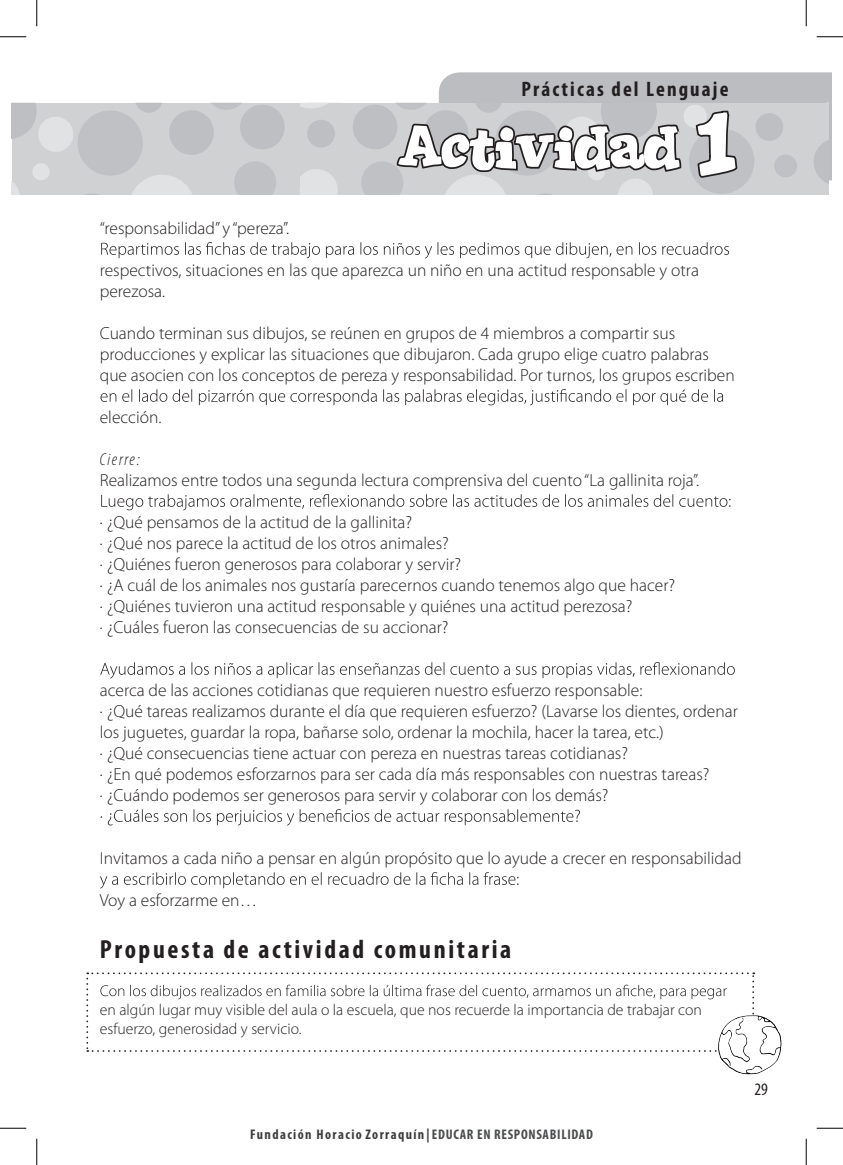
<style>
.page{position:relative;width:843px;height:1165px;background:#fff}
.page>*{position:absolute;margin:0;border:0;box-sizing:border-box;transform-origin:0 0}
.t1{font:61.25px "Jointby Pizza Dude";color:#fff}
.t2{font:700 condensed 26.25px "Myriad Pro";letter-spacing:.1em;color:#231f20}
.t3{font:700 condensed 21px "Myriad Pro";letter-spacing:.1em;color:#231f20}
.t4{font:300 17.5px/21px "Myriad Pro";color:#231f20}
.t5{font:italic 300 condensed 17.5px "Myriad Pro";letter-spacing:.095em;color:#231f20}
.t6{font:condensed 17.5px "Myriad Pro";color:#231f20}
.t7{font:300 15.75px/18.9px "Myriad Pro";color:#231f20}
.t8{font:700 condensed 14px "Myriad Pro";letter-spacing:.095em;color:#3e3e3f}
.s1{font-size:105px}
.s2{color:#4b4c4d}
</style>
<div class="page">
<svg style="left:442px;top:72px;width:388px;height:108px;background:#bebfc2"></svg>
<div style="left:12px;top:103px;width:325px;height:92px;background:#d0d1d3"></div>
<svg style="left:12px;top:102px;width:273px;height:93px"></svg>
<div style="left:300px;top:103px;width:528px;height:92px;background:#d0d1d3"></div>
<div style="left:755px;top:113px;width:28px;height:28px;background:#bebfc2;border-radius:50%"></div>
<div style="left:774px;top:154px;width:23px;height:23px;background:#c0c1c4;border-radius:50%"></div>
<div style="left:689px;top:129px;width:65px;height:65px;background:#c0c1c4;border-radius:50%"></div>
<svg style="left:300px;top:169px;width:38px;height:26px"></svg>
<svg style="left:307px;top:120px;width:28px;height:27px"></svg>
<svg style="left:300px;top:103px;width:28px;height:5px"></svg>
<svg style="left:814px;top:140px;width:14px;height:43px"></svg>
<svg style="left:101px;top:242px;width:628px;height:16px"></svg>
<svg style="left:100px;top:389px;width:623px;height:16px"></svg>
<svg style="left:101px;top:494px;width:629px;height:16px"></svg>
<svg style="left:100px;top:662px;width:634px;height:16px"></svg>
<svg style="left:101px;top:809px;width:479px;height:16px"></svg>
<svg style="left:100px;top:872px;width:418px;height:16px"></svg>
<svg style="left:86px;top:972px;width:669px;height:80px"></svg>
<img style="left:714px;top:1011px;width:68px;height:64px">
<svg style="left:353px;top:82px;width:386px;height:113px"></svg>
<svg style="left:0;top:36px;width:26px;height:1px"></svg>
<svg style="left:816px;top:36px;width:26px;height:1px"></svg>
<svg style="left:0;top:1128px;width:26px;height:1px"></svg>
<svg style="left:816px;top:1128px;width:26px;height:1px"></svg>
<svg style="left:36px;top:0;width:1px;height:26px"></svg>
<svg style="left:36px;top:1139px;width:1px;height:26px"></svg>
<svg style="left:805px;top:0;width:1px;height:26px"></svg>
<svg style="left:805px;top:1139px;width:1px;height:26px"></svg>
<p class="t3" style="left:521px;top:76px;width:208px">Prácticas del Lenguaje</p>
<h1 class="t1" style="left:397px;top:120px;width:336px">Actividad<span class="s1">1</span></h1>
<p class="t4" style="left:100px;top:217px;width:191px">“responsabilidad” y “pereza”.</p>
<p class="t4" style="left:100px;top:259px;width:600px">respectivos, situaciones en las que aparezca un niño en una actitud responsable y otra perezosa.</p>
<p class="t4" style="left:100px;top:322px;width:636px">Cuando terminan sus dibujos, se reúnen en grupos de 4 miembros a compartir sus producciones y explicar las situaciones que dibujaron. Cada grupo elige cuatro palabras que asocien con los conceptos de pereza y responsabilidad. Por turnos, los grupos escriben</p>
<p class="t4" style="left:100px;top:406px;width:63px">elección.</p>
<p class="t5" style="left:100px;top:449px;width:41px">Cierre:</p>
<p class="t4" style="left:100px;top:469px;width:600px">Realizamos entre todos una segunda lectura comprensiva del cuento“La gallinita roja”.</p>
<p class="t4" style="left:100px;top:511px;width:576px">∙ ¿Qué pensamos de la actitud de la gallinita?<br>∙ ¿Qué nos parece la actitud de los otros animales?<br>∙ ¿Quiénes fueron generosos para colaborar y servir?<br>∙ ¿A cuál de los animales nos gustaría parecernos cuando tenemos algo que hacer? ∙ ¿Quiénes tuvieron una actitud responsable y quiénes una actitud perezosa?<br>∙ ¿Cuáles fueron las consecuencias de su accionar?</p>
<p class="t4" style="left:100px;top:679px;width:639px">acerca de las acciones cotidianas que requieren nuestro esfuerzo responsable:<br>∙ ¿Qué tareas realizamos durante el día que requieren esfuerzo? (Lavarse los dientes, ordenar los juguetes, guardar la ropa, bañarse solo, ordenar la mochila, hacer la tarea, etc.)<br>∙ ¿Qué consecuencias tiene actuar con pereza en nuestras tareas cotidianas?<br>∙ ¿En qué podemos esforzarnos para ser cada día más responsables con nuestras tareas?<br>∙ ¿Cuándo podemos ser generosos para servir y colaborar con los demás?</p>
<p class="t4" style="left:100px;top:847px;width:643px">Invitamos a cada niño a pensar en algún propósito que lo ayude a crecer en responsabilidad</p>
<p class="t4" style="left:100px;top:889px;width:159px">Voy a esforzarme en…</p>
<h2 class="t2" style="left:100px;top:933px;width:413px">Propuesta de actividad comunitaria</h2>
<p class="t7" style="left:100px;top:1000px;width:603px">en algún lugar muy visible del aula o la escuela, que nos recuerde la importancia de trabajar con esfuerzo, generosidad y servicio.</p>
<p class="t8" style="left:250px;top:1125px;width:344px">Fundación Horacio Zorraquín | <span class="s2">EDUCAR EN RESPONSABILIDAD</span></p>
<p class="t6" style="left:754px;top:1079px;width:15px">29</p>
</div>
